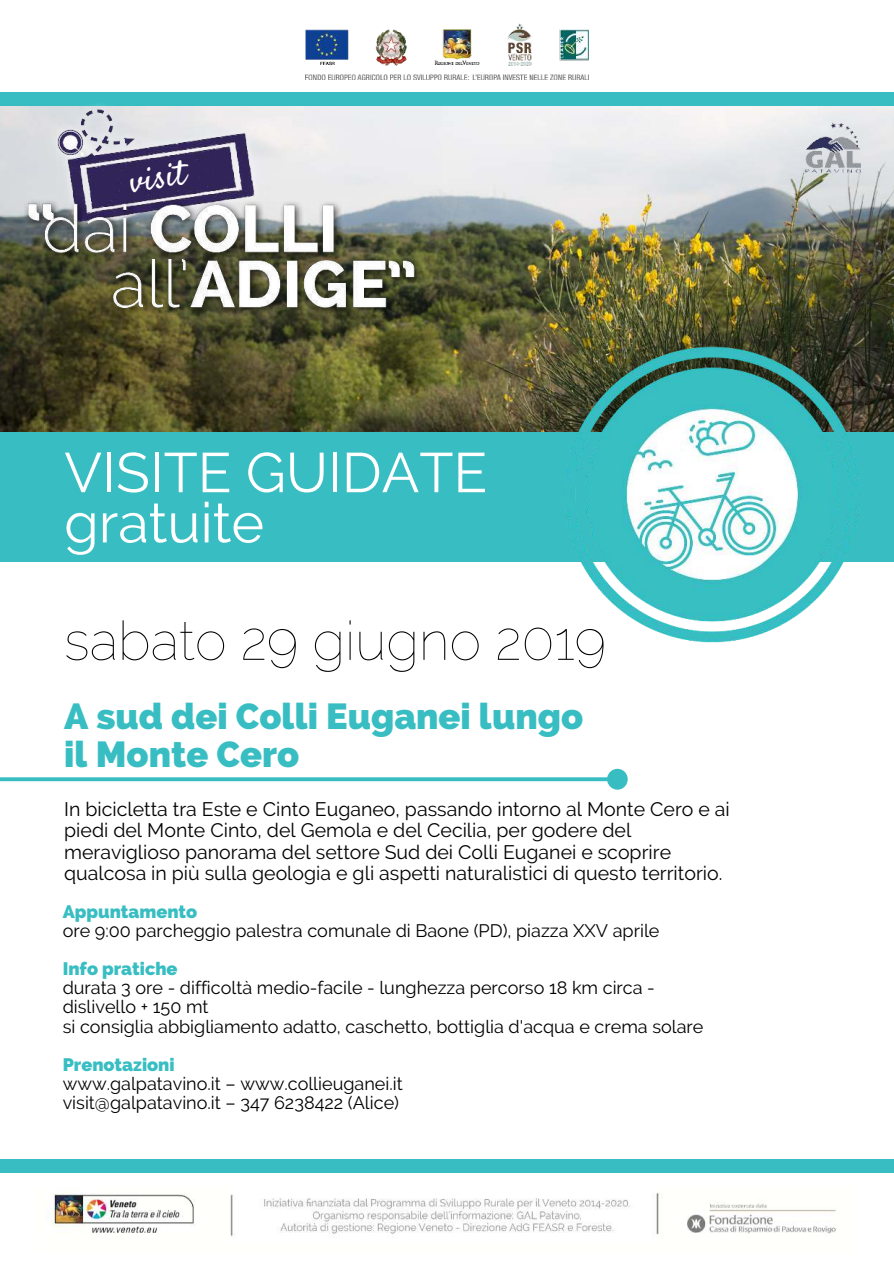
<style>
.page{position:relative;width:894px;height:1264px;background:#fff}
.page>*{position:absolute;margin:0;border:0;box-sizing:border-box;transform-origin:0 0}
.t1{font:55.8px/50.1px "Raleway";color:#fff}
.t2{font:100 54px "Raleway";color:#000}
.t3{font:800 36px/38.2px "Raleway";color:#38bec2}
.t4{font:34.65px "Satisfy";color:#fff}
.t5{font:19.5px/21.5px "Raleway";color:#000}
.t6{font:18px/19.2px "Raleway";color:#000}
.t7{font:800 18px "Raleway";color:#38bec2}
</style>
<div class="page">
<img style="left:0;top:106px;width:893px;height:326px">
<div style="left:0;top:432px;width:893px;height:130px;background:#38bec2"></div>
<div style="left:0;top:92px;width:893px;height:14px;background:#38bec2"></div>
<img style="left:305px;top:24px;width:283px;height:55px">
<img style="left:553px;top:336px;width:317px;height:307px">
<div style="left:0;top:1158px;width:893px;height:14px;background:#38bec2"></div>
<svg style="left:0;top:768px;width:627px;height:21px"></svg>
<img style="left:48px;top:1192px;width:788px;height:44px">
<img style="left:804px;top:123px;width:55px;height:51px">
<img style="left:0;top:105px;width:441px;height:219px">
<h3 class="t4" style="left:126px;top:160px;width:58px;rotate:-9deg">visit</h3>
<h1 class="t1" style="left:64px;top:447px;width:424px">VISITE GUIDATE gratuite</h1>
<h2 class="t2" style="left:64px;top:609px;width:543px">sabato 29 giugno 2019</h2>
<h3 class="t3" style="left:64px;top:697px;width:520px">A sud dei Colli Euganei lungo il Monte Cero</h3>
<p class="t5" style="left:64px;top:798px;width:667px">In bicicletta tra Este e Cinto Euganeo, passando intorno al Monte Cero e ai piedi del Monte Cinto, del Gemola e del Cecilia, per godere del meraviglioso panorama del settore Sud dei Colli Euganei e scoprire qualcosa in più sulla geologia e gli aspetti naturalistici di questo territorio.</p>
<p class="t7" style="left:63px;top:901px;width:136px">Appuntamento</p>
<p class="t6" style="left:63px;top:920px;width:598px">ore 9:00 parcheggio palestra comunale di Baone (PD), piazza XXV aprile</p>
<p class="t7" style="left:63px;top:958px;width:116px">Info pratiche</p>
<p class="t6" style="left:63px;top:978px;width:642px">durata 3 ore - difficoltà medio-facile - lunghezza percorso 18 km circa - dislivello + 150 mt<br>si consiglia abbigliamento adatto, caschetto, bottiglia d'acqua e crema solare</p>
<p class="t7" style="left:63px;top:1054px;width:113px">Prenotazioni</p>
<p class="t6" style="left:63px;top:1073px;width:341px">www.galpatavino.it – www.collieuganei.it visit@galpatavino.it – 347 6238422 (Alice)</p>
</div>
